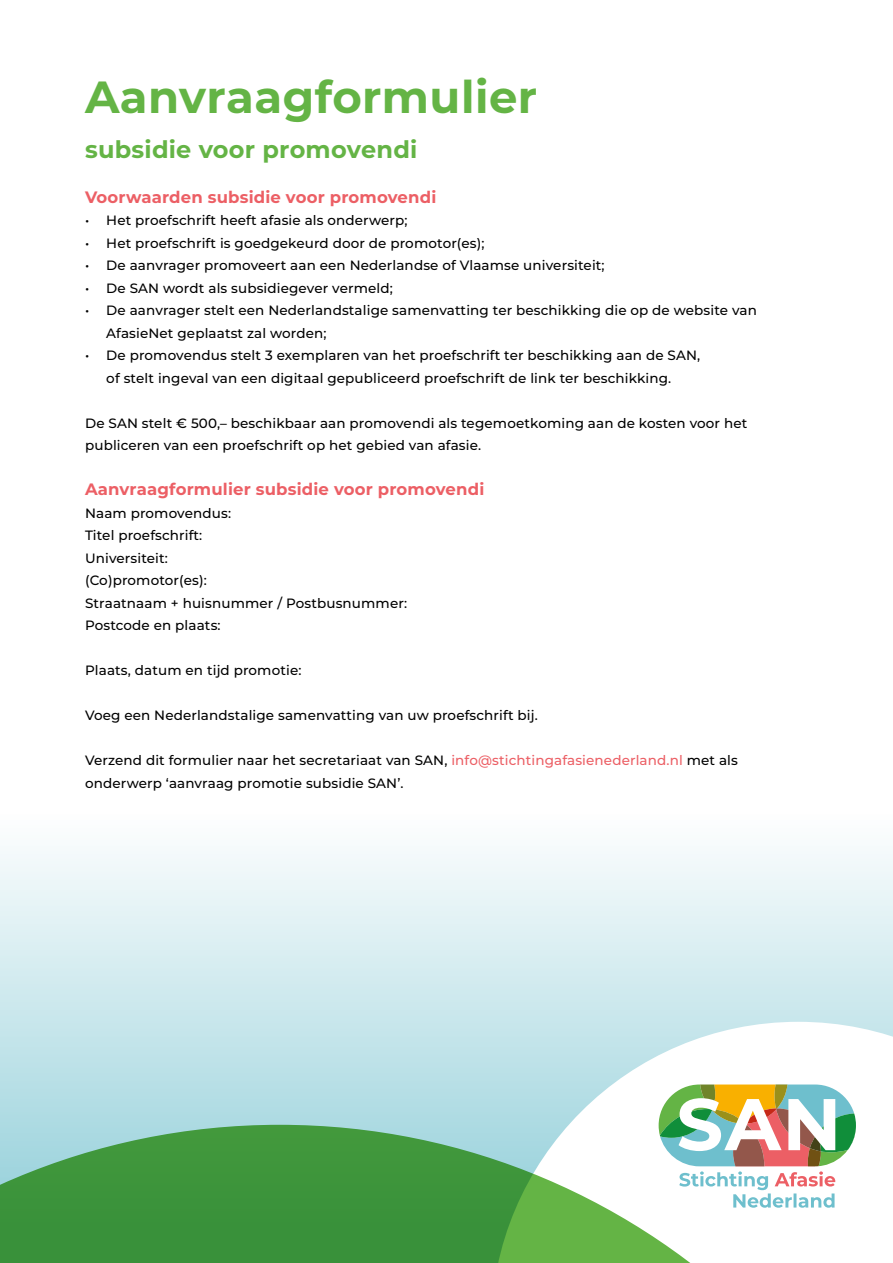
<style>
.page{position:relative;width:893px;height:1263px;background:#fff}
.page>*{position:absolute;margin:0;border:0;box-sizing:border-box;transform-origin:0 0}
.t1{font:700 45px "Montserrat";letter-spacing:.01em;color:#64b445}
.t2{font:700 24px "Montserrat";letter-spacing:.01em;color:#64b445}
.t3{font:700 16.5px "Montserrat";letter-spacing:.01em;color:#ec5f65}
.t4{font:500 13.5px/22.5px "Montserrat";letter-spacing:.01em;color:#000}
.s1{color:#ec5f65}
</style>
<div class="page">
<svg style="left:0;top:851px;width:893px;height:274px;background:#d5ecf0"></svg>
<svg style="left:491px;top:1022px;width:402px;height:103px"></svg>
<svg style="left:659px;top:1084px;width:197px;height:41px"></svg>
<svg style="left:0;top:1125px;width:856px;height:138px"></svg>
<h1 class="t1" style="left:85px;top:64px;width:454px">Aanvraagformulier</h1>
<h2 class="t2" style="left:85px;top:132px;width:334px">subsidie voor promovendi</h2>
<p class="t3" style="left:85px;top:185px;width:353px">Voorwaarden subsidie voor promovendi</p>
<p class="t4" style="left:85px;top:208px;width:324px">• Het proefschrift heeft afasie als onderwerp;</p>
<p class="t4" style="left:85px;top:231px;width:401px">• Het proefschrift is goedgekeurd door de promotor(es);</p>
<p class="t4" style="left:85px;top:253px;width:521px">• De aanvrager promoveert aan een Nederlandse of Vlaamse universiteit;</p>
<p class="t4" style="left:85px;top:276px;width:309px">• De SAN wordt als subsidiegever vermeld;</p>
<p class="t4" style="left:106px;top:298px;width:652px;text-indent:-21px">• De aanvrager stelt een Nederlandstalige samenvatting ter beschikking die op de website van<br>AfasieNet geplaatst zal worden;</p>
<p class="t4" style="left:85px;top:343px;width:617px;text-align:center">• De promovendus stelt 3 exemplaren van het proefschrift ter beschikking aan de SAN, of stelt ingeval van een digitaal gepubliceerd proefschrift de link ter beschikking.</p>
<p class="t4" style="left:85px;top:411px;width:664px">De SAN stelt € 500,– beschikbaar aan promovendi als tegemoetkoming aan de kosten voor het publiceren van een proefschrift op het gebied van afasie.</p>
<p class="t3" style="left:85px;top:477px;width:401px">Aanvraagformulier subsidie voor promovendi</p>
<p class="t4" style="left:85px;top:501px;width:324px">Naam promovendus:<br>Titel proefschrift:<br>Universiteit:<br>(Co)promotor(es):<br>Straatnaam + huisnummer / Postbusnummer:<br>Postcode en plaats:</p>
<p class="t4" style="left:85px;top:658px;width:218px">Plaats, datum en tijd promotie:</p>
<p class="t4" style="left:85px;top:703px;width:454px">Voeg een Nederlandstalige samenvatting van uw proefschrift bij.</p>
<p class="t4" style="left:85px;top:748px;width:654px">Verzend dit formulier naar het secretariaat van SAN, <span class="s1">info@stichtingafasienederland.nl</span> met als onderwerp ‘aanvraag promotie subsidie SAN’.</p>
</div>
